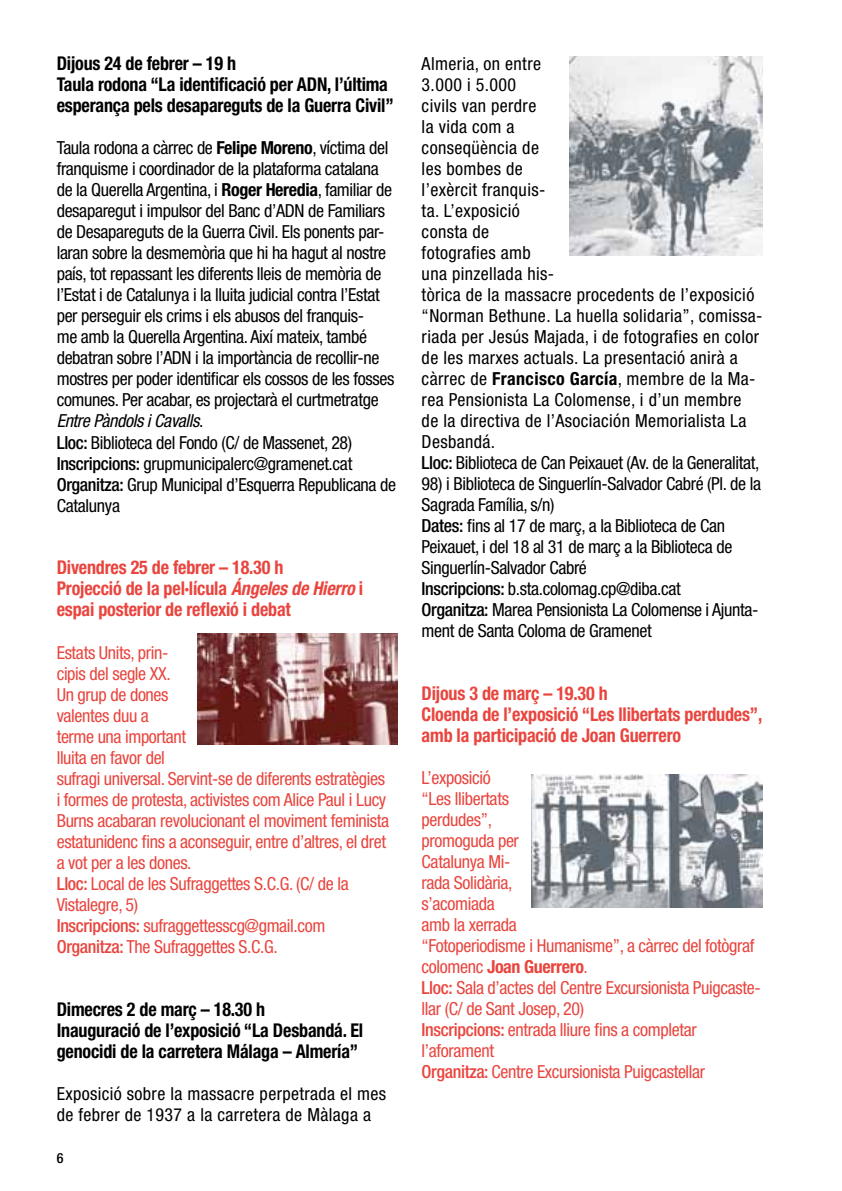
<style>
.page{position:relative;width:842px;height:1191px;background:#fff}
.page>*{position:absolute;margin:0;border:0;box-sizing:border-box;transform-origin:0 0}
.t1{font:700 condensed 19px/21px "Helvetica Neue LT Std";letter-spacing:-.01em;color:#000;scale:.95 1}
.t2{font:700 condensed 19px/21px "Helvetica Neue LT Std";letter-spacing:-.01em;color:#e9453e;scale:.95 1}
.t3{font:condensed 18px/21px "Helvetica Neue LT Std";letter-spacing:-.02em;color:#000}
.t4{font:condensed 18px/21px "Helvetica Neue LT Std";letter-spacing:-.02em;color:#e9453e}
.t5{font:condensed 18px/21px "Helvetica Neue LT Std";letter-spacing:.02em;color:#000}
.t6{font:500 condensed 14px "Helvetica Neue LT Std";color:#000}
.s1{font-weight:700}
.s2{font-style:italic}
.s3{font-weight:500}
</style>
<div class="page">
<img style="left:570px;top:57px;width:193px;height:198px">
<img style="left:197px;top:633px;width:201px;height:111px">
<img style="left:531px;top:775px;width:232px;height:132px">
<p class="t1" style="left:57px;top:53px;width:356px">Dijous 24 de febrer – 19 h<br>Taula rodona “La identificació per ADN, l’última esperança pels desapareguts de la Guerra Civil”</p>
<p class="t3" style="left:57px;top:137px;width:341px">Taula rodona a càrrec de <span class="s1">Felipe Moreno</span>, víctima del franquisme i coordinador de la plataforma catalana de la Querella Argentina, i <span class="s1">Roger Heredia</span>, familiar de desaparegut i impulsor del Banc d’ADN de Familiars de Desapareguts de la Guerra Civil. Els ponents par· laran sobre la desmemòria que hi ha hagut al nostre país, tot repassant les diferents lleis de memòria de l’Estat i de Catalunya i la lluita judicial contra l’Estat per perseguir els crims i els abusos del franquis·<br>me amb la Querella Argentina. Així mateix, també debatran sobre l’ADN i la importància de recollir-ne mostres per poder identificar els cossos de les fosses comunes. Per acabar, es projectarà el curtmetratge <span class="s2">Entre Pàndols i Cavalls</span>.<br><span class="s3">Lloc:</span> Biblioteca del Fondo (C/ de Massenet, 28)<br><span class="s3">Inscripcions:</span> grupmunicipalerc@gramenet.cat <span class="s3">Organitza:</span> Grup Municipal d’Esquerra Republicana de Catalunya</p>
<p class="t2" style="left:57px;top:557px;width:324px">Divendres 25 de febrer – 18.30 h<br>Projecció de la pel·lícula <span class="s2">Ángeles de Hierro</span> i espai posterior de reflexió i debat</p>
<p class="t4" style="left:57px;top:641px;width:334px">Estats Units, prin·<br>cipis del segle XX.<br>Un grup de dones<br>valentes duu a<br>terme una important<br>lluita en favor del<br>sufragi universal. Servint-se de diferents estratègies i formes de protesta, activistes com Alice Paul i Lucy<br>Burns acabaran revolucionant el moviment feminista estatunidenc fins a aconseguir, entre d’altres, el dret a vot per a les dones.<br><span class="s3">Lloc:</span> Local de les Sufraggettes S.C.G. (C/ de la<br>Vistalegre, 5)<br><span class="s3">Inscripcions:</span> sufraggettesscg@gmail.com<br><span class="s3">Organitza:</span> The Sufraggettes S.C.G.</p>
<p class="t1" style="left:57px;top:998px;width:324px">Dimecres 2 de març – 18.30 h<br>Inauguració de l’exposició “La Desbandá. El genocidi de la carretera Málaga – Almería”</p>
<p class="t5" style="left:57px;top:1082px;width:331px">Exposició sobre la massacre perpetrada el mes de febrer de 1937 a la carretera de Màlaga a</p>
<p class="t6" style="left:57px;top:1149px;width:8px">6</p>
<p class="t5" style="left:422px;top:53px;width:342px">Almeria, on entre<br>3.000 i 5.000<br>civils van perdre<br>la vida com a<br>conseqüència de<br>les bombes de<br>l’exèrcit franquis·<br>ta. L’exposició<br>consta de<br>fotografies amb<br>una pinzellada his·<br>tòrica de la massacre procedents de l’exposició “Norman Bethune. La huella solidaria”, comissa· riada per Jesús Majada, i de fotografies en color de les marxes actuals. La presentació anirà a càrrec de <span class="s1">Francisco García</span>, membre de la Ma· rea Pensionista La Colomense, i d’un membre de la directiva de l’Asociación Memorialista La<br>Desbandá.<br><span class="s3">Lloc:</span> Biblioteca de Can Peixauet (Av. de la Generalitat,</p>
<p class="t3" style="left:422px;top:473px;width:341px">98) i Biblioteca de Singuerlín-Salvador Cabré (Pl. de la Sagrada Família, s/n)<br><span class="s3">Dates:</span> fins al 17 de març, a la Biblioteca de Can Peixauet, i del 18 al 31 de març a la Biblioteca de Singuerlín-Salvador Cabré<br><span class="s3">Inscripcions:</span> b.sta.colomag.cp@diba.cat<br><span class="s3">Organitza:</span> Marea Pensionista La Colomense i Ajunta· ment de Santa Coloma de Gramenet</p>
<p class="t2" style="left:422px;top:682px;width:360px">Dijous 3 de març – 19.30 h<br>Cloenda de l’exposició “Les llibertats perdudes”, amb la participació de Joan Guerrero</p>
<p class="t4" style="left:422px;top:767px;width:340px">L’exposició<br>“Les llibertats<br>perdudes”,<br>promoguda per<br>Catalunya Mi·<br>rada Solidària,<br>s’acomiada<br>amb la xerrada<br>“Fotoperiodisme i Humanisme”, a càrrec del fotògraf colomenc <span class="s1">Joan Guerrero</span>.<br><span class="s3">Lloc:</span> Sala d’actes del Centre Excursionista Puigcaste· llar (C/ de Sant Josep, 20)<br><span class="s3">Inscripcions:</span> entrada lliure fins a completar l’aforament<br><span class="s3">Organitza:</span> Centre Excursionista Puigcastellar</p>
</div>
